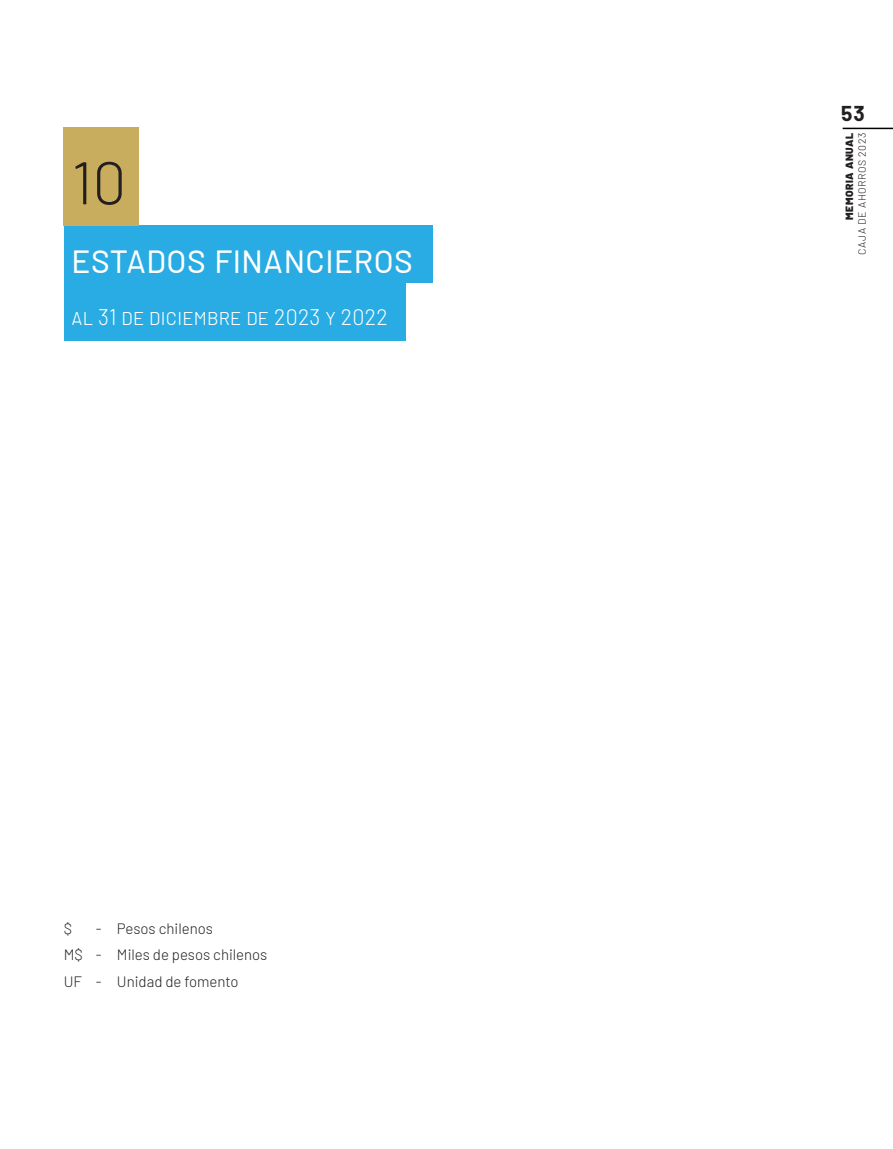
<style>
.page{position:relative;width:893px;height:1149px;background:#fff}
.page>*{position:absolute;margin:0;border:0;box-sizing:border-box;transform-origin:0 0}
.t1{font:300 60px "Barlow";color:#231f20}
.TITULILLOS{font:39px "Barlow";color:#fff;scale:.95 1}
.TITULILLOS-2{font:300 22.5px "Barlow";letter-spacing:.015em;color:#fff;scale:.95 1}
.t2{font:700 21px "Barlow";color:#231f20}
.t3{font:300 15px "Barlow";color:#231f20}
.t4{font:300 10.5px "Barlow";letter-spacing:.05em;color:#231f20}
.t5{font:900 10.5px "Barlow";letter-spacing:.05em;color:#231f20}
</style>
<div class="page">
<div style="left:64px;top:226px;width:368px;height:57px;background:#29abe3"></div>
<div style="left:64px;top:127px;width:75px;height:99px;background:#c9ad5e"></div>
<div style="left:64px;top:283px;width:341px;height:57px;background:#29abe3"></div>
<hr style="left:843px;top:128px;width:50px;height:1px;background:#000">
<p class="t1" style="left:72px;top:139px;width:56px">10</p>
<p class="TITULILLOS" style="left:72px;top:230px;width:361px">ESTADOS FINANCIEROS</p>
<p class="TITULILLOS-2" style="left:72px;top:301px;width:334px">Al 31 de diciembre de 2023 y 2022</p>
<p class="t3" style="left:64px;top:917px;width:10px">$</p>
<p class="t3" style="left:96px;top:917px;width:119px">- Pesos chilenos</p>
<p class="t3" style="left:64px;top:943px;width:205px">M$ - Miles de pesos chilenos</p>
<p class="t3" style="left:64px;top:970px;width:176px">UF - Unidad de fomento</p>
<h3 class="t2" style="left:841px;top:98px;width:25px">53</h3>
<p class="t5" style="left:841px;top:219px;width:88px;rotate:-90deg">MEMORIA ANUAL</p>
<p class="t4" style="left:854px;top:254px;width:123px;rotate:-90deg">CAJA DE AHORROS 2023</p>
</div>
